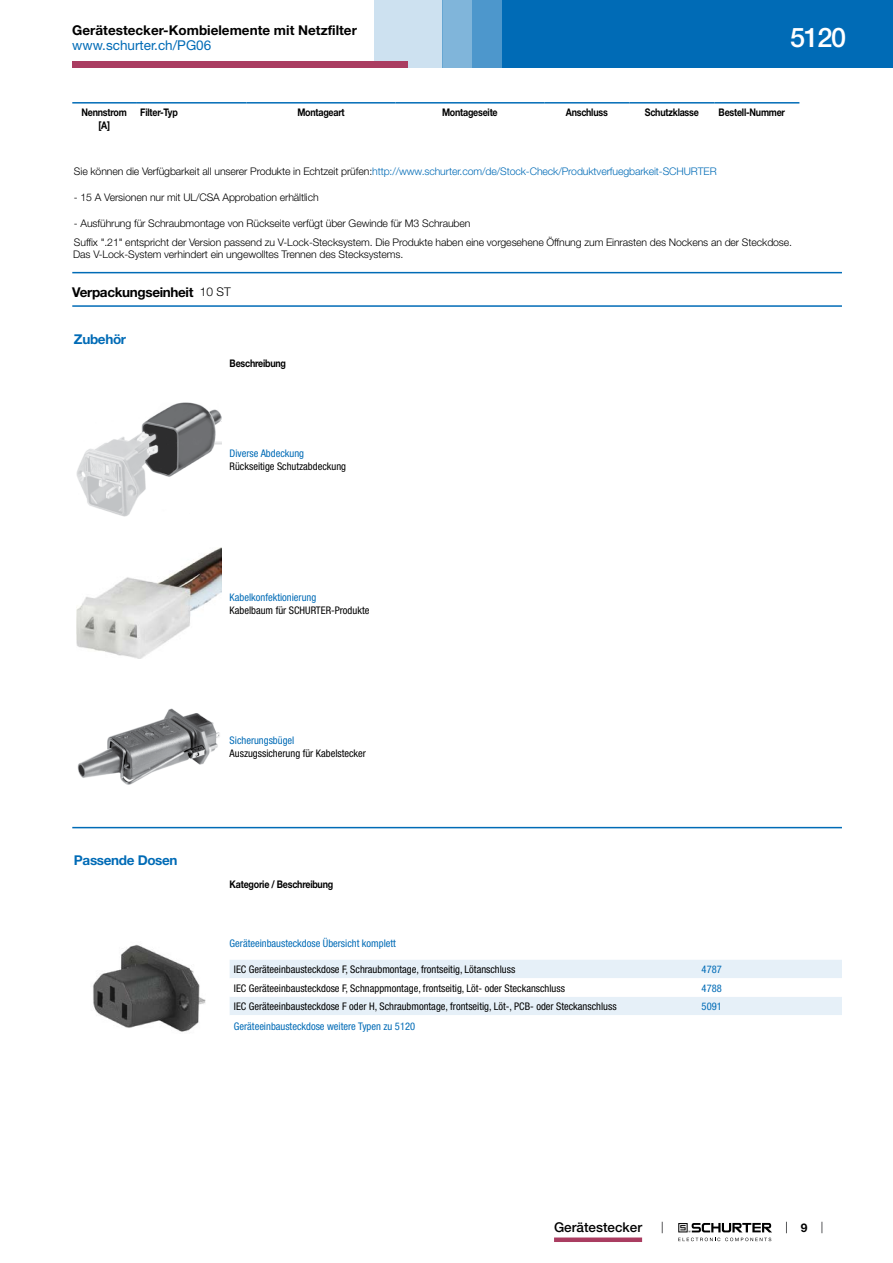
<style>
.page{position:relative;width:893px;height:1263px;background:#fff}
.page>*{position:absolute;margin:0;border:0;box-sizing:border-box;transform-origin:0 0}
.t1{font:500 27px "Helvetica Neue LT";color:#fff}
.t2{font:700 13.5px "Helvetica Neue LT";color:#000}
.t3{font:700 13.5px "Helvetica Neue LT";letter-spacing:-.025em;color:#000}
.t4{font:13.5px "Helvetica Neue LT";color:#006bb6}
.t5{font:700 13.5px "Helvetica Neue LT";letter-spacing:-.025em;color:#006bb6}
.t6{font:500 13.5px "Helvetica Neue LT";color:#000}
.t7{font:700 12px "Helvetica Neue LT";color:#000}
.t8{font:300 10.5px/18.5px "Helvetica Neue LT";letter-spacing:-.01em;color:#000}
.t9{font:condensed 10.5px "Helvetica Neue LT";color:#000}
.t10{font:condensed 10.5px "Helvetica Neue LT";color:#006bb6}
.t11{font:300 10.5px "Helvetica Neue LT";letter-spacing:-.01em;color:#006bb6}
.t12{font:700 10.5px/12.6px "Helvetica Neue LT";letter-spacing:-.025em;color:#000;text-align:center;scale:.85 1}
.s1{color:#000}
.s2{font-weight:300;font-size:12px}
</style>
<div class="page">
<svg style="left:678px;top:1223px;width:94px;height:18px"></svg>
<div style="left:502px;top:0;width:391px;height:68px;background:#006bb6"></div>
<div style="left:442px;top:0;width:30px;height:68px;background:#80b5da"></div>
<div style="left:472px;top:0;width:30px;height:68px;background:#4d97cc"></div>
<div style="left:374px;top:0;width:68px;height:68px;background:#cde1f0"></div>
<div style="left:72px;top:62px;width:336px;height:6px;background:#aa3d61"></div>
<div style="left:554px;top:1237px;width:88px;height:5px;background:#aa3d61"></div>
<hr style="left:72px;top:102px;width:64px;height:2px;background:#006bb6">
<hr style="left:136px;top:102px;width:111px;height:2px;background:#006bb6">
<hr style="left:247px;top:102px;width:148px;height:2px;background:#006bb6">
<hr style="left:395px;top:102px;width:149px;height:2px;background:#006bb6">
<hr style="left:544px;top:102px;width:85px;height:2px;background:#006bb6">
<hr style="left:629px;top:102px;width:85px;height:2px;background:#006bb6">
<hr style="left:714px;top:102px;width:85px;height:2px;background:#006bb6">
<hr style="left:72px;top:272px;width:770px;height:1px;background:#006bb6">
<hr style="left:72px;top:305px;width:770px;height:2px;background:#006bb6">
<img style="left:77px;top:403px;width:144px;height:113px">
<img style="left:77px;top:548px;width:144px;height:111px">
<img style="left:77px;top:708px;width:143px;height:77px">
<hr style="left:72px;top:827px;width:770px;height:1px;background:#006bb6">
<img style="left:93px;top:944px;width:113px;height:88px">
<svg style="left:230px;top:960px;width:612px;height:55px"></svg>
<p class="t2" style="left:72px;top:22px;width:286px">Gerätestecker-Kombielemente mit Netzfilter</p>
<p class="t4" style="left:72px;top:37px;width:140px">www.schurter.ch/PG06</p>
<h1 class="t1" style="left:790px;top:21px;width:57px">5120</h1>
<p class="t12" style="left:82px;top:106px;width:55px">Nennstrom [A]</p>
<p class="t12" style="left:140px;top:106px;width:46px">Filter-Typ</p>
<p class="t12" style="left:297px;top:106px;width:57px">Montageart</p>
<p class="t12" style="left:442px;top:106px;width:67px">Montageseite</p>
<p class="t12" style="left:566px;top:106px;width:51px">Anschluss</p>
<p class="t12" style="left:645px;top:106px;width:65px">Schutzklasse</p>
<p class="t12" style="left:719px;top:106px;width:80px">Bestell-Nummer</p>
<p class="t11" style="left:74px;top:165px;width:644px"><span class="s1">Sie können die Verfügbarkeit all unserer Produkte in Echtzeit prüfen:</span>http://www.schurter.com/de/Stock-Check/Produktverfuegbarkeit-SCHURTER</p>
<p class="t8" style="left:74px;top:188px;width:246px">- 15 A Versionen nur mit UL/CSA Approbation erhältlich</p>
<p class="t8" style="left:74px;top:214px;width:720px">- Ausführung für Schraubmontage von Rückseite verfügt über Gewinde für M3 Schrauben<br>Suffix ".21" entspricht der Version passend zu V-Lock-Stecksystem. Die Produkte haben eine vorgesehene Öffnung zum Einrasten des Nockens an der Steckdose.</p>
<p class="t8" style="left:73px;top:245px;width:332px">Das V-Lock-System verhindert ein ungewolltes Trennen des Stecksystems.</p>
<p class="t3" style="left:72px;top:284px;width:160px">Verpackungseinheit <span class="s2">10 ST</span></p>
<p class="t5" style="left:74px;top:331px;width:54px">Zubehör</p>
<p class="t12" style="left:230px;top:357px;width:68px">Beschreibung</p>
<p class="t10" style="left:230px;top:448px;width:76px">Diverse Abdeckung</p>
<p class="t9" style="left:230px;top:460px;width:118px">Rückseitige Schutzabdeckung</p>
<p class="t10" style="left:230px;top:591px;width:88px">Kabelkonfektionierung</p>
<p class="t9" style="left:230px;top:604px;width:141px">Kabelbaum für SCHURTER-Produkte</p>
<p class="t5" style="left:74px;top:852px;width:105px">Passende Dosen</p>
<p class="t10" style="left:230px;top:734px;width:66px">Sicherungsbügel</p>
<p class="t9" style="left:230px;top:747px;width:138px">Auszugssicherung für Kabelstecker</p>
<p class="t12" style="left:230px;top:878px;width:123px">Kategorie / Beschreibung</p>
<p class="t10" style="left:230px;top:937px;width:168px">Geräteeinbausteckdose Übersicht komplett</p>
<p class="t9" style="left:234px;top:963px;width:283px">IEC Geräteeinbausteckdose F, Schraubmontage, frontseitig, Lötanschluss</p>
<p class="t10" style="left:702px;top:963px;width:22px">4787</p>
<p class="t9" style="left:234px;top:982px;width:333px">IEC Geräteeinbausteckdose F, Schnappmontage, frontseitig, Löt- oder Steckanschluss</p>
<p class="t10" style="left:702px;top:982px;width:22px">4788</p>
<p class="t9" style="left:234px;top:1000px;width:384px">IEC Geräteeinbausteckdose F oder H, Schraubmontage, frontseitig, Löt-, PCB- oder Steckanschluss</p>
<p class="t10" style="left:702px;top:1000px;width:22px">5091</p>
<p class="t10" style="left:234px;top:1020px;width:183px">Geräteeinbausteckdose weitere Typen zu 5120</p>
<p class="t6" style="left:554px;top:1219px;width:90px">Gerätestecker</p>
<p class="t7" style="left:801px;top:1220px;width:8px">9</p>
</div>
